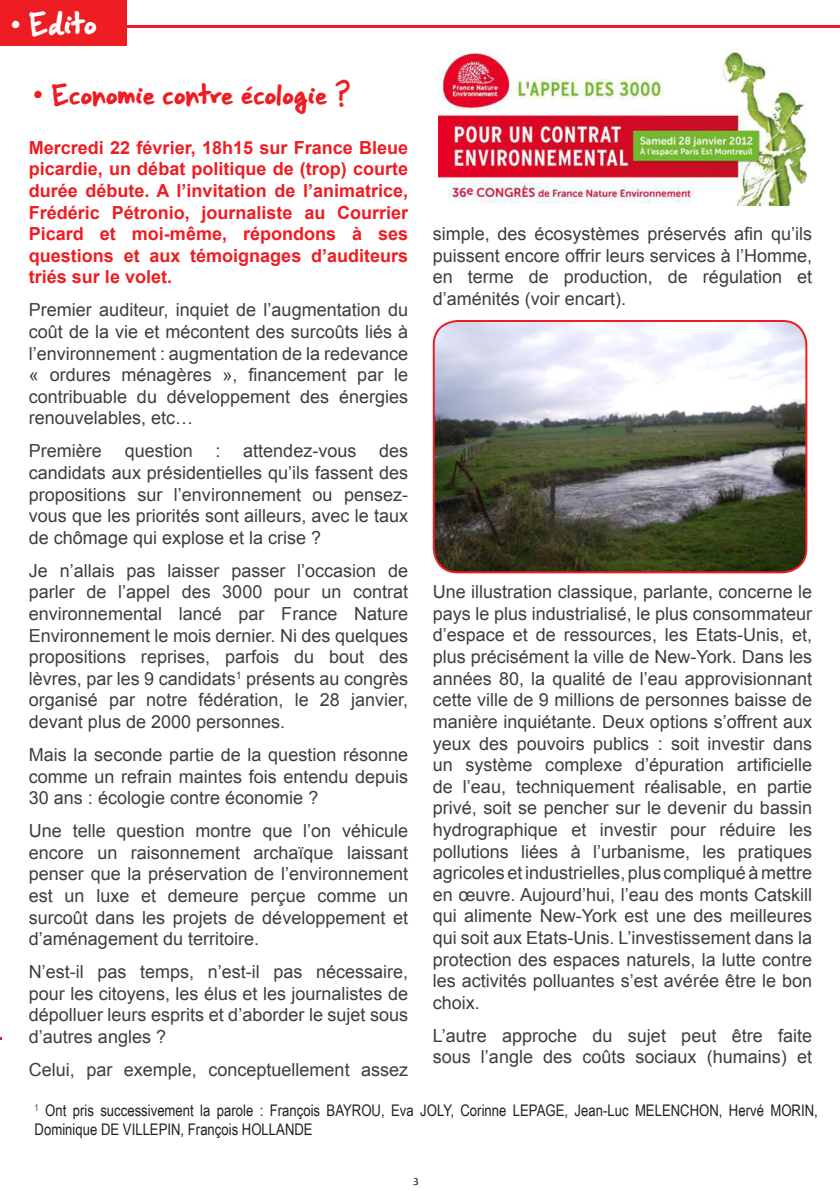
<style>
.page{position:relative;width:840px;height:1191px;background:#fff}
.page>*{position:absolute;margin:0;border:0;box-sizing:border-box;transform-origin:0 0}
.t1{font:22px "Gorri Sans";color:#fff}
.t2{font:20px "Gorri Sans";color:#ee1d23}
.t3{font:18px/21.6px "Arial";color:#3e3e3f;text-align:justify}
.t4{font:700 18px/21.6px "Arial";color:#ee1d23;text-align:justify}
.t5{font:16px/19.2px "Arial Narrow";color:#231f20}
.t6{font:500 14px "Surface";color:#3e3e3f}
.s1{font-size:22px}
</style>
<div class="page">
<hr style="left:0;top:26px;width:839px;height:2px;background:#ee1d23">
<img style="left:435px;top:321px;width:370px;height:251px">
<div style="left:432px;top:320px;width:374px;height:253px;border:2px solid #ee1d23;border-radius:24px"></div>
<div style="left:0;top:0;width:126px;height:45px;background:#ee1d23"></div>
<img style="left:438px;top:48px;width:369px;height:157px">
<p class="t1" style="left:11px;top:7px;width:87px">• Edito</p>
<p class="t2" style="left:34px;top:80px;width:318px"><span class="s1">•</span> Economie contre écologie ?</p>
<p class="t4" style="left:29px;top:137px;width:380px">Mercredi 22 février, 18h15 sur France Bleue picardie, un débat politique de (trop) courte durée débute. A l’invitation de l’animatrice, Frédéric Pétronio, journaliste au Courrier Picard et moi-même, répondons à ses questions et aux témoignages d’auditeurs triés sur le volet.</p>
<p class="t3" style="left:29px;top:299px;width:380px">Premier auditeur, inquiet de l’augmentation du coût de la vie et mécontent des surcoûts liés à l’environnement : augmentation de la redevance « ordures ménagères », financement par le contribuable du développement des énergies renouvelables, etc…</p>
<p class="t3" style="left:29px;top:440px;width:75px">Première</p>
<p class="t3" style="left:125px;top:440px;width:70px">question</p>
<p class="t3" style="left:215px;top:440px;width:7px">:</p>
<p class="t3" style="left:243px;top:440px;width:115px">attendez-vous</p>
<p class="t3" style="left:432px;top:223px;width:380px">simple, des écosystèmes préservés afin qu’ils puissent encore offrir leurs services à l’Homme, en terme de production, de régulation et d’aménités (voir encart).</p>
<p class="t3" style="left:29px;top:440px;width:380px;text-indent:350px">des candidats aux présidentielles qu’ils fassent des propositions sur l’environnement ou pensez&shy;vous que les priorités sont ailleurs, avec le taux de chômage qui explose et la crise ?</p>
<p class="t3" style="left:29px;top:560px;width:380px">Je n’allais pas laisser passer l’occasion de parler de l’appel des 3000 pour un contrat environnemental lancé par France Nature Environnement le mois dernier. Ni des quelques propositions reprises, parfois du bout des lèvres, par les 9 candidats<sup>1</sup> présents au congrès organisé par notre fédération, le 28 janvier, devant plus de 2000 personnes.</p>
<p class="t3" style="left:29px;top:744px;width:380px">Mais la seconde partie de la question résonne comme un refrain maintes fois entendu depuis 30 ans : écologie contre économie ?</p>
<p class="t3" style="left:29px;top:820px;width:380px">Une telle question montre que l’on véhicule encore un raisonnement archaïque laissant penser que la préservation de l’environnement est un luxe et demeure perçue comme un surcoût dans les projets de développement et d’aménagement du territoire.</p>
<p class="t3" style="left:29px;top:961px;width:380px">N’est-il pas temps, n’est-il pas nécessaire, pour les citoyens, les élus et les journalistes de dépolluer leurs esprits et d’aborder le sujet sous d’autres angles ?</p>
<p class="t3" style="left:29px;top:1059px;width:380px">Celui, par exemple, conceptuellement assez</p>
<p class="t3" style="left:432px;top:581px;width:380px">Une illustration classique, parlante, concerne le pays le plus industrialisé, le plus consommateur d’espace et de ressources, les Etats-Unis, et, plus précisément la ville de New-York. Dans les années 80, la qualité de l’eau approvisionnant cette ville de 9 millions de personnes baisse de manière inquiétante. Deux options s’offrent aux yeux des pouvoirs publics : soit investir dans un système complexe d’épuration artificielle de l’eau, techniquement réalisable, en partie privé, soit se pencher sur le devenir du bassin hydrographique et investir pour réduire les pollutions liées à l’urbanisme, les pratiques agricoles et industrielles, plus compliqué à mettre en œuvre. Aujourd’hui, l’eau des monts Catskill qui alimente New-York est une des meilleures qui soit aux Etats-Unis. L’investissement dans la protection des espaces naturels, la lutte contre les activités polluantes s’est avérée être le bon choix.</p>
<p class="t3" style="left:432px;top:1024px;width:380px">L’autre approche du sujet peut être faite sous l’angle des coûts sociaux (humains) et</p>
<p class="t5" style="left:35px;top:1100px;width:784px"><sup>1</sup> Ont pris successivement la parole : François BAYROU, Eva JOLY, Corinne LEPAGE, Jean-Luc MELENCHON, Hervé MORIN,<br>Dominique DE VILLEPIN, François HOLLANDE</p>
<p class="t6" style="left:413px;top:1174px;width:7px">3</p>
</div>
